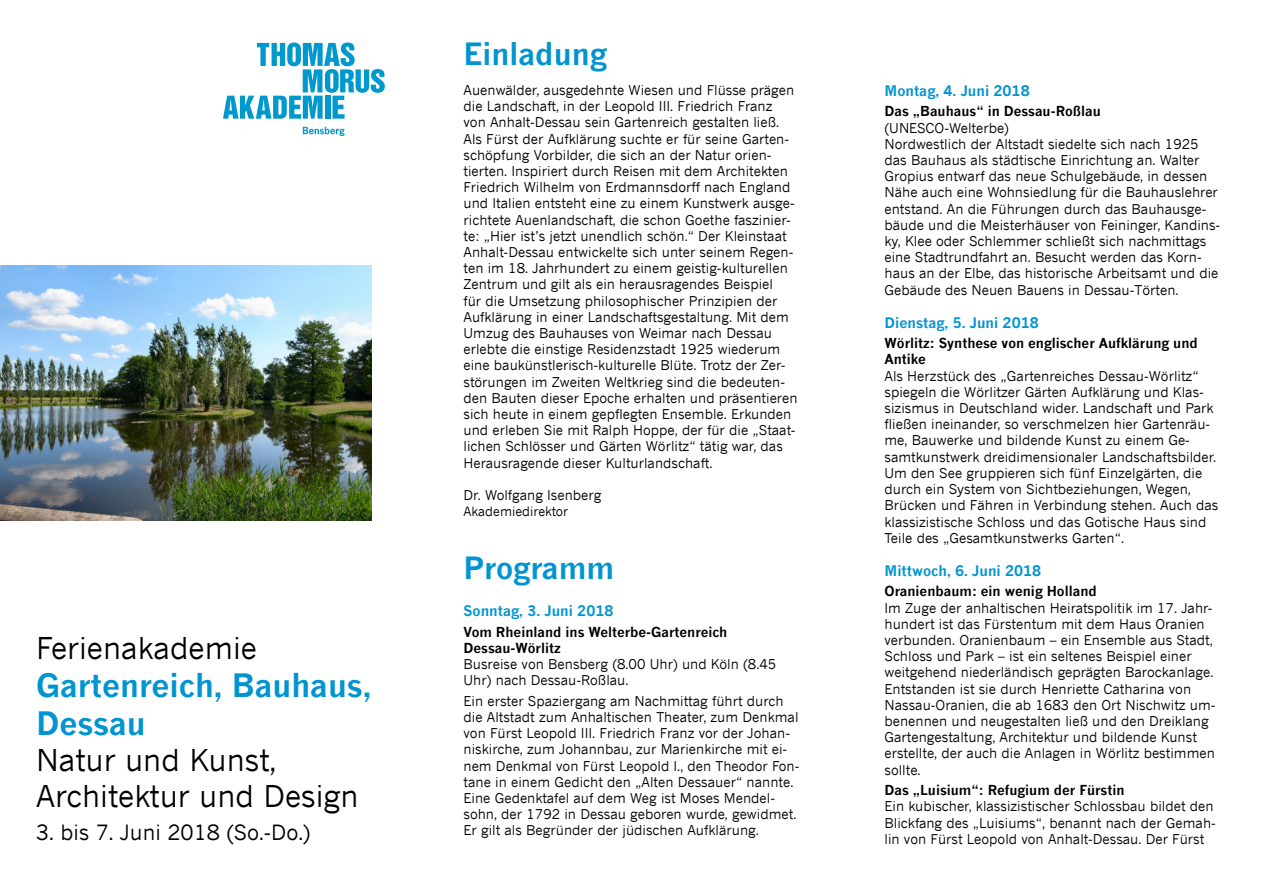
<style>
.page{position:relative;width:1263px;height:893px;background:#fff}
.page>*{position:absolute;margin:0;border:0;box-sizing:border-box;transform-origin:0 0}
.t1{font:700 31.5px/37.8px "News Gothic";color:#0094d1}
.t2{font:30px/36px "News Gothic";color:#000}
.t3{font:700 30px "News Gothic";color:#0094d1}
.t4{font:21px "News Gothic";color:#000}
.t5{font:700 14.25px "News Gothic";color:#0094d1}
.t6{font:13.5px/16.2px "News Gothic";color:#000}
.t7{font:700 13.5px/16.2px "News Gothic";color:#000}
.t8{font:12.75px "News Gothic";color:#000}
</style>
<div class="page">
<svg style="left:223px;top:43px;width:162px;height:76px"></svg>
<svg style="left:303px;top:127px;width:42px;height:9px"></svg>
<img style="left:0;top:265px;width:372px;height:255px">
<h2 class="t2" style="left:36px;top:630px;width:222px">Ferienakademie</h2>
<h1 class="t1" style="left:36px;top:666px;width:337px">Gartenreich, Bauhaus,<br>Dessau</h1>
<h2 class="t2" style="left:36px;top:741px;width:324px">Natur und Kunst,<br>Architektur und Design</h2>
<h3 class="t4" style="left:36px;top:820px;width:276px">3. bis 7. Juni 2018 (So.-Do.)</h3>
<h2 class="t3" style="left:463px;top:35px;width:145px">Einladung</h2>
<p class="t6" style="left:463px;top:82px;width:336px">Auenwälder, ausgedehnte Wiesen und Flüsse prägen die Landschaft, in der Leopold III. Friedrich Franz von Anhalt-Dessau sein Gartenreich gestalten ließ.<br>Als Fürst der Aufklärung suchte er für seine Garten&shy;schöpfung Vorbilder, die sich an der Natur orien&shy;tierten. Inspiriert durch Reisen mit dem Architekten Friedrich Wilhelm von Erdmannsdorff nach England und Italien entsteht eine zu einem Kunstwerk ausge&shy;richtete Auenlandschaft, die schon Goethe faszinier&shy;te: „Hier ist’s jetzt unendlich schön.“ Der Kleinstaat Anhalt-Dessau entwickelte sich unter seinem Regen&shy;ten im 18. Jahrhundert zu einem geistig-kulturellen Zentrum und gilt als ein herausragendes Beispiel<br>für die Umsetzung philosophischer Prinzipien der Aufklärung in einer Landschaftsgestaltung. Mit dem Umzug des Bauhauses von Weimar nach Dessau erlebte die einstige Residenzstadt 1925 wiederum eine baukünstlerisch-kulturelle Blüte. Trotz der Zer&shy;störungen im Zweiten Weltkrieg sind die bedeuten&shy;den Bauten dieser Epoche erhalten und präsentieren sich heute in einem gepflegten Ensemble. Erkunden und erleben Sie mit Ralph Hoppe, der für die „Staat&shy;lichen Schlösser und Gärten Wörlitz“ tätig war, das Herausragende dieser Kulturlandschaft.</p>
<p class="t6" style="left:463px;top:487px;width:139px">Dr. Wolfgang Isenberg</p>
<p class="t8" style="left:463px;top:504px;width:106px">Akademiedirektor</p>
<h2 class="t3" style="left:463px;top:549px;width:152px">Programm</h2>
<p class="t5" style="left:463px;top:602px;width:151px">Sonntag, 3. Juni 2018</p>
<p class="t7" style="left:463px;top:623px;width:265px">Vom Rheinland ins Welterbe-Gartenreich<br>Dessau-Wörlitz</p>
<p class="t6" style="left:463px;top:656px;width:314px">Busreise von Bensberg (8.00 Uhr) und Köln (8.45<br>Uhr) nach Dessau-Roßlau.</p>
<p class="t6" style="left:463px;top:692px;width:337px">Ein erster Spaziergang am Nachmittag führt durch die Altstadt zum Anhaltischen Theater, zum Denkmal von Fürst Leopold III. Friedrich Franz vor der Johan&shy;niskirche, zum Johannbau, zur Marienkirche mit ei&shy;nem Denkmal von Fürst Leopold I., den Theodor Fon&shy;tane in einem Gedicht den „Alten Dessauer“ nannte.<br>Eine Gedenktafel auf dem Weg ist Moses Mendel&shy;sohn, der 1792 in Dessau geboren wurde, gewidmet.<br>Er gilt als Begründer der jüdischen Aufklärung.</p>
<p class="t5" style="left:884px;top:82px;width:147px">Montag, 4. Juni 2018</p>
<p class="t7" style="left:884px;top:103px;width:218px">Das „Bauhaus“ in Dessau-Roßlau</p>
<p class="t6" style="left:884px;top:119px;width:337px">(UNESCO-Welterbe)<br>Nordwestlich der Altstadt siedelte sich nach 1925 das Bauhaus als städtische Einrichtung an. Walter Gropius entwarf das neue Schulgebäude, in dessen Nähe auch eine Wohnsiedlung für die Bauhauslehrer entstand. An die Führungen durch das Bauhausge&shy;bäude und die Meisterhäuser von Feininger, Kandins&shy;ky, Klee oder Schlemmer schließt sich nachmittags eine Stadtrundfahrt an. Besucht werden das Korn&shy;haus an der Elbe, das historische Arbeitsamt und die Gebäude des Neuen Bauens in Dessau-Törten.</p>
<p class="t5" style="left:884px;top:314px;width:156px">Dienstag, 5. Juni 2018</p>
<p class="t7" style="left:884px;top:335px;width:315px">Wörlitz: Synthese von englischer Aufklärung und<br>Antike</p>
<p class="t6" style="left:884px;top:367px;width:335px">Als Herzstück des „Gartenreiches Dessau-Wörlitz“ spiegeln die Wörlitzer Gärten Aufklärung und Klas&shy;sizismus in Deutschland wider. Landschaft und Park fließen ineinander, so verschmelzen hier Gartenräu&shy;me, Bauwerke und bildende Kunst zu einem Ge&shy;samtkunstwerk dreidimensionaler Landschaftsbilder.<br>Um den See gruppieren sich fünf Einzelgärten, die durch ein System von Sichtbeziehungen, Wegen, Brücken und Fähren in Verbindung stehen. Auch das klassizistische Schloss und das Gotische Haus sind Teile des „Gesamtkunstwerks Garten“.</p>
<p class="t5" style="left:884px;top:562px;width:158px">Mittwoch, 6. Juni 2018</p>
<p class="t7" style="left:884px;top:583px;width:214px">Oranienbaum: ein wenig Holland</p>
<p class="t6" style="left:884px;top:599px;width:332px">Im Zuge der anhaltischen Heiratspolitik im 17. Jahr&shy;hundert ist das Fürstentum mit dem Haus Oranien verbunden. Oranienbaum – ein Ensemble aus Stadt, Schloss und Park – ist ein seltenes Beispiel einer weitgehend niederländisch geprägten Barockanlage.<br>Entstanden ist sie durch Henriette Catharina von Nassau-Oranien, die ab 1683 den Ort Nischwitz um&shy;benennen und neugestalten ließ und den Dreiklang Gartengestaltung, Architektur und bildende Kunst erstellte, der auch die Anlagen in Wörlitz bestimmen sollte.</p>
<p class="t7" style="left:884px;top:782px;width:241px">Das „Luisium“: Refugium der Fürstin</p>
<p class="t6" style="left:884px;top:798px;width:333px">Ein kubischer, klassizistischer Schlossbau bildet den<br>Blickfang des „Luisiums“, benannt nach der Gemah&shy;lin von Fürst Leopold von Anhalt-Dessau. Der Fürst</p>
</div>
